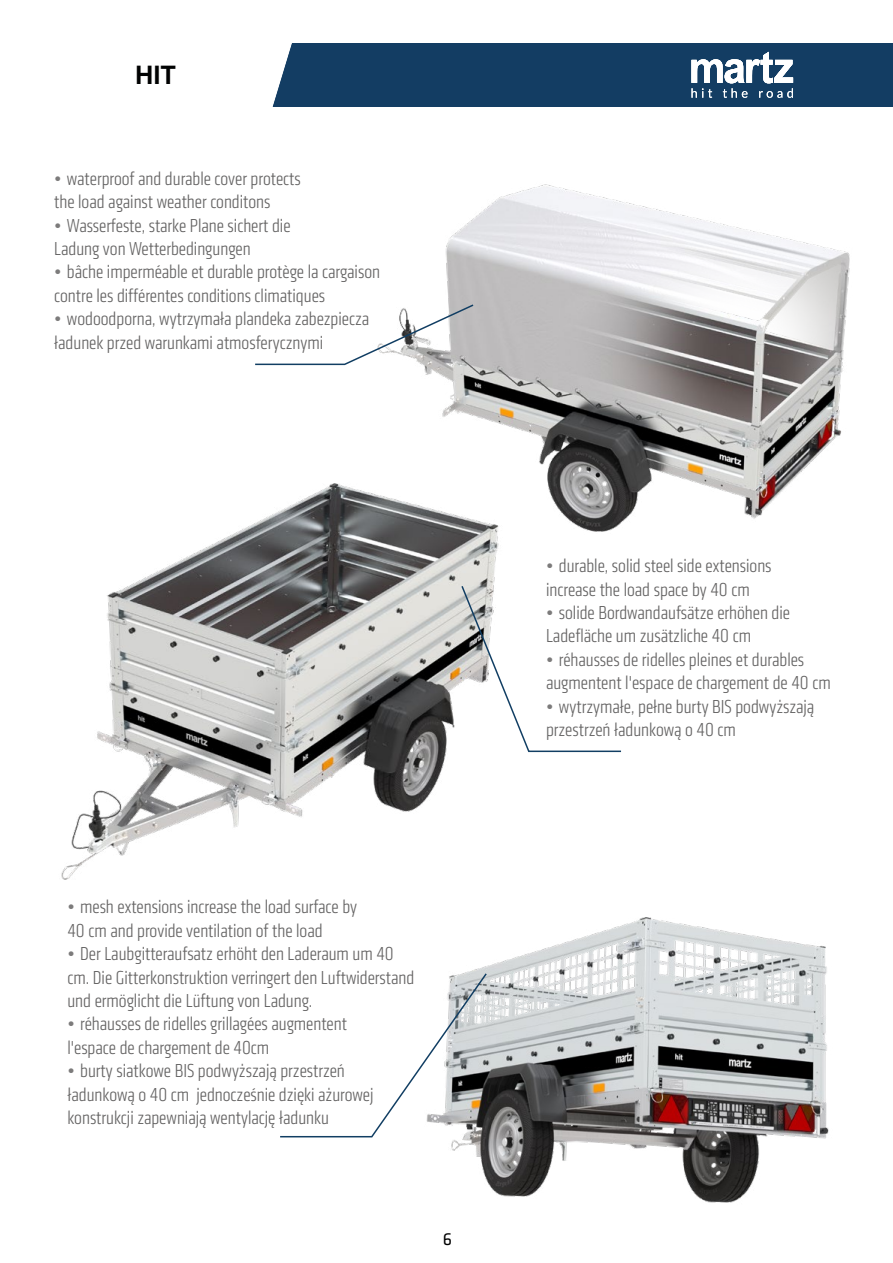
<style>
.page{position:relative;width:893px;height:1263px;background:#fff}
.page>*{position:absolute;margin:0;border:0;box-sizing:border-box;transform-origin:0 0}
.t1{font:700 25.5px "Arial";color:#010202}
.t2{font:300 19.5px/23.4px "Klavika Condensed";color:#646363}
.t3{font:18px "Klavika Basic";color:#000}
.s1{color:#7c7b7b}
</style>
<div class="page">
<img style="left:424px;top:184px;width:426px;height:335px">
<img style="left:61px;top:453px;width:650px;height:427px">
<img style="left:299px;top:863px;width:530px;height:340px">
<svg style="left:255px;top:303px;width:220px;height:63px"></svg>
<svg style="left:460px;top:584px;width:162px;height:169px"></svg>
<svg style="left:280px;top:972px;width:208px;height:166px"></svg>
<div style="left:123px;top:43px;width:770px;height:64px;background:#133d63"></div>
<svg style="left:691px;top:52px;width:102px;height:46px"></svg>
<div style="left:123px;top:43px;width:169px;height:64px;background:#fff"></div>
<h1 class="t1" style="left:135px;top:58px;width:43px">HIT</h1>
<p class="t2" style="left:54px;top:167px;width:248px"><span class="s1">•</span> waterproof and durable cover protects the load against weather conditons</p>
<p class="t2" style="left:54px;top:214px;width:238px"><span class="s1">•</span> Wasserfeste, starke Plane sichert die<br>Ladung von Wetterbedingungen</p>
<p class="t2" style="left:54px;top:260px;width:327px"><span class="s1">•</span> bâche imperméable et durable protège la cargaison contre les différentes conditions climatiques</p>
<p class="t2" style="left:54px;top:307px;width:316px"><span class="s1">•</span> wodoodporna, wytrzymała plandeka zabezpiecza ładunek przed warunkami atmosferycznymi</p>
<p class="t2" style="left:67px;top:895px;width:291px"><span class="s1">•</span> mesh extensions increase the load surface by<br>40 cm and provide ventilation of the load</p>
<p class="t2" style="left:67px;top:942px;width:348px"><span class="s1">•</span> Der Laubgitteraufsatz erhöht den Laderaum um 40 cm. Die Gitterkonstruktion verringert den Luftwiderstand und ermöglicht die Lüftung von Ladung.</p>
<p class="t2" style="left:67px;top:1012px;width:281px"><span class="s1">•</span> réhausses de ridelles grillagées augmentent l'espace de chargement de 40cm</p>
<p class="t2" style="left:67px;top:1059px;width:308px"><span class="s1">•</span> burty siatkowe BIS podwyższają przestrzeń ładunkową o 40 cm jednocześnie dzięki ażurowej konstrukcji zapewniają wentylację ładunku</p>
<p class="t3" style="left:443px;top:1227px;width:11px">6</p>
<p class="t2" style="left:546px;top:554px;width:227px"><span class="s1">•</span> durable, solid steel side extensions increase the load space by 40 cm</p>
<p class="t2" style="left:546px;top:601px;width:245px"><span class="s1">•</span> solide Bordwandaufsätze erhöhen die<br>Ladefläche um zusätzliche 40 cm</p>
<p class="t2" style="left:546px;top:648px;width:286px"><span class="s1">•</span> réhausses de ridelles pleines et durables augmentent l'espace de chargement de 40 cm</p>
<p class="t2" style="left:546px;top:695px;width:270px"><span class="s1">•</span> wytrzymałe, pełne burty BIS podwyższają przestrzeń ładunkową o 40 cm</p>
</div>
